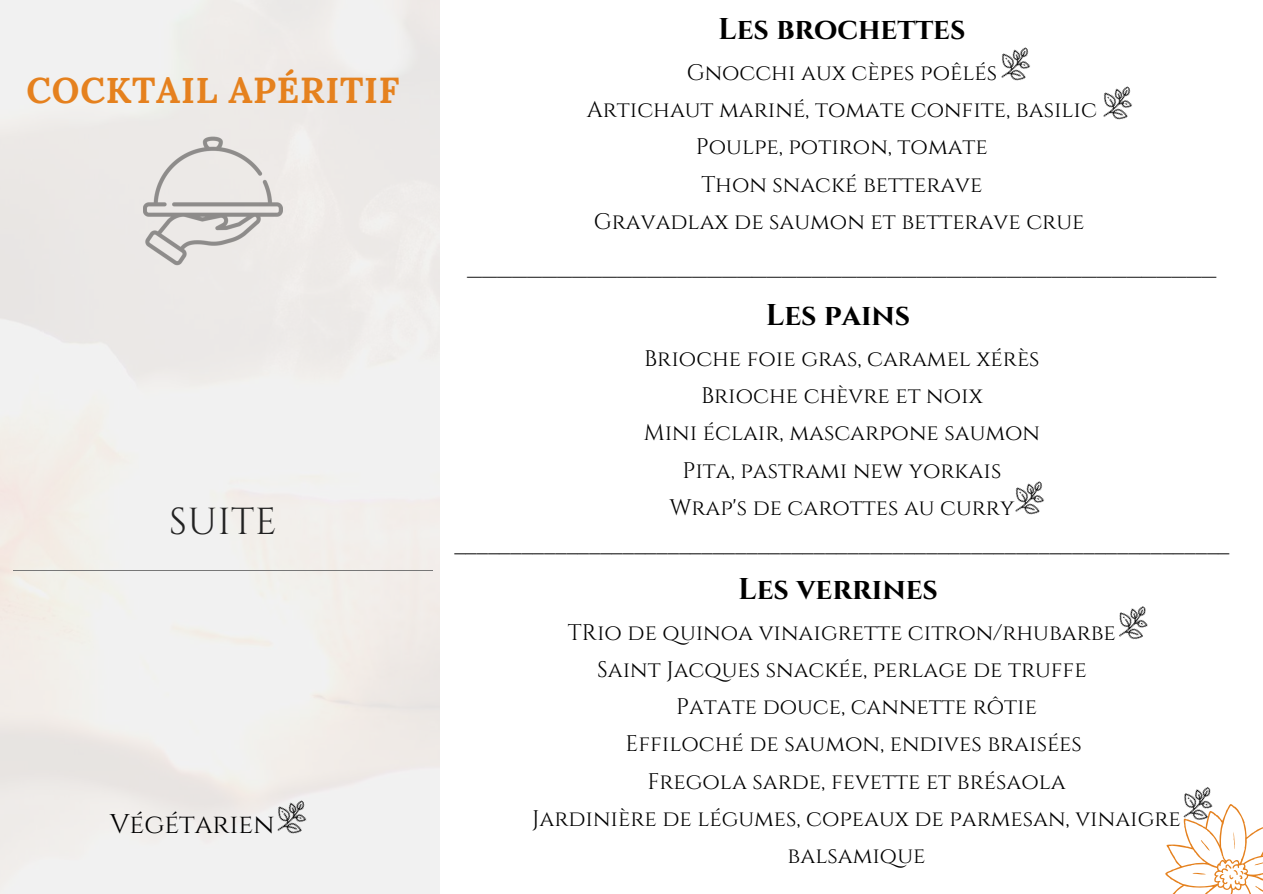
<style>
.page{position:relative;width:1263px;height:894px;background:#fff}
.page>*{position:absolute;margin:0;border:0;box-sizing:border-box;transform-origin:0 0}
.t1{font:37.5px "Cinzel";letter-spacing:.02em;color:#222}
.t2{font:700 36px "Lora";letter-spacing:.02em;color:#e5811e}
.t3{font:30px "Cinzel";color:#000}
.t4{font:700 30px "Cinzel";color:#000}
.t5{font:27px "Cinzel";color:#000}
.t6{font:22.5px/37.3px "Cinzel";color:#000;text-align:center}
.t7{font:700 22.5px "Cinzel";color:#000}
</style>
<div class="page">
<hr style="left:14px;top:570px;width:419px;height:1px;background:#777">
<svg style="left:1165px;top:804px;width:98px;height:89px"></svg>
<img style="left:1103px;top:86px;width:29px;height:34px">
<img style="left:1171px;top:787px;width:54px;height:43px">
<img style="left:1119px;top:606px;width:29px;height:34px">
<img style="left:1015px;top:481px;width:29px;height:34px">
<img style="left:1001px;top:47px;width:29px;height:34px">
<img style="left:265px;top:790px;width:54px;height:54px">
<img style="left:144px;top:132px;width:138px;height:138px">
<h2 class="t2" style="left:26px;top:66px;width:374px">COCKTAIL APÉRITIF</h2>
<h1 class="t1" style="left:169px;top:497px;width:109px">SUITE</h1>
<p class="t5" style="left:110px;top:806px;width:166px">Végétarien</p>
<h3 class="t4" style="left:718px;top:10px;width:249px">Les brochettes</h3>
<p class="t6" style="left:587px;top:54px;width:512px">Gnocchi aux cèpes poêlés<br>Artichaut mariné, tomate confite, basilic<br>Poulpe, potiron, tomate<br>Thon snacké betterave<br>Gravadlax de saumon et betterave crue</p>
<h3 class="t3" style="left:467px;top:246px;width:751px">__________________________________________________</h3>
<h3 class="t4" style="left:766px;top:296px;width:146px">Les pains</h3>
<p class="t6" style="left:644px;top:340px;width:398px">Brioche foie gras, caramel xérès<br>Brioche chèvre et noix<br>Mini éclair, mascarpone saumon<br>Pita, pastrami new yorkais<br>Wrap's de carottes au curry</p>
<p class="t7" style="left:454px;top:530px;width:777px">_____________________________________________________________________</p>
<h3 class="t4" style="left:738px;top:569px;width:201px">Les verrines</h3>
<p class="t6" style="left:568px;top:614px;width:549px">TRio de quinoa vinaigrette citron/rhubarbe</p>
<p class="t6" style="left:597px;top:651px;width:491px">Saint Jacques snackée, perlage de truffe</p>
<p class="t6" style="left:676px;top:688px;width:362px">Patate douce, cannette rôtie</p>
<p class="t6" style="left:625px;top:725px;width:458px">Effiloché de saumon, endives braisées</p>
<p class="t6" style="left:647px;top:763px;width:420px">Fregola sarde, fevette et brésaola</p>
<p class="t6" style="left:532px;top:800px;width:650px">Jardinière de légumes, copeaux de parmesan, vinaigre</p>
<p class="t6" style="left:788px;top:837px;width:139px">balsamique</p>
</div>
